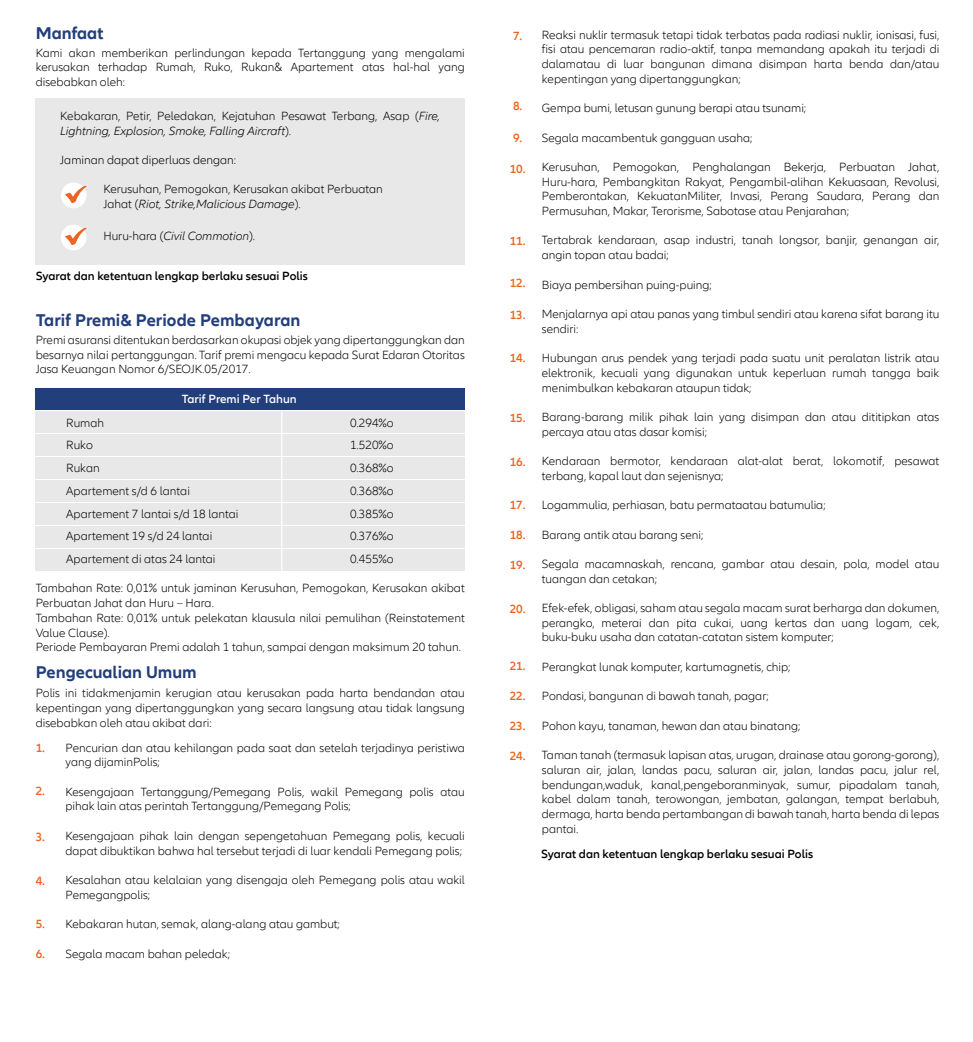
<style>
.page{position:relative;width:973px;height:1042px;background:#fff}
.page>*{position:absolute;margin:0;border:0;box-sizing:border-box;transform-origin:0 0}
.t1{font:700 17.5px "Allianz Neo";color:#223e7c}
.t2{font:300 12.25px/14.7px "Allianz Neo";color:#000}
.t3{font:600 12.25px "Allianz Neo";color:#000}
.t4{font:600 12.25px "Allianz Neo";color:#ee6423}
.t5{font:italic 300 12.25px "Allianz Neo";color:#000}
.t6{font:600 12.25px "Allianz Neo";color:#fff}
.s1{font-style:italic}
.s2{font-style:normal}
</style>
<div class="page">
<div style="left:36px;top:98px;width:428px;height:166px;background:#e8e8e8"></div>
<div style="left:61px;top:183px;width:25px;height:25px;background:#fff;border-radius:50%"></div>
<svg style="left:65px;top:186px;width:22px;height:18px"></svg>
<div style="left:61px;top:225px;width:25px;height:25px;background:#fff;border-radius:50%"></div>
<svg style="left:65px;top:228px;width:22px;height:18px"></svg>
<div style="left:36px;top:388px;width:428px;height:22px;background:#223e7c"></div>
<div style="left:36px;top:411px;width:428px;height:22px;background:#e8e8e8"></div>
<div style="left:36px;top:434px;width:428px;height:22px;background:#e8e8e8"></div>
<div style="left:36px;top:457px;width:428px;height:22px;background:#e8e8e8"></div>
<div style="left:36px;top:480px;width:428px;height:22px;background:#e8e8e8"></div>
<div style="left:36px;top:503px;width:428px;height:22px;background:#e8e8e8"></div>
<div style="left:36px;top:526px;width:428px;height:22px;background:#e8e8e8"></div>
<div style="left:36px;top:549px;width:428px;height:21px;background:#e8e8e8"></div>
<hr style="left:281px;top:411px;width:1px;height:160px;background:#fff">
<h1 class="t1" style="left:36px;top:23px;width:69px">Manfaat</h1>
<p class="t2" style="left:36px;top:46px;width:430px;text-align:justify">Kami akan memberikan perlindungan kepada Tertanggung yang mengalami kerusakan terhadap Rumah, Ruko, Rukan&amp; Apartement atas hal-hal yang disebabkan oleh:</p>
<p class="t2" style="left:60px;top:109px;width:381px">Kebakaran, Petir, Peledakan, Kejatuhan Pesawat Terbang, Asap (<span class="s1">Fire,<br>Lightning, Explosion, Smoke, Falling Aircraft</span>).</p>
<p class="t2" style="left:60px;top:153px;width:177px">Jaminan dapat diperluas dengan:</p>
<p class="t2" style="left:103px;top:182px;width:281px">Kerusuhan, Pemogokan, Kerusakan akibat Perbuatan<br>Jahat (<span class="s1">Riot, Strike,Malicious Damage</span>).</p>
<p class="t5" style="left:103px;top:229px;width:153px"><span class="s2">Huru-hara (</span>Civil Commotion<span class="s2">).</span></p>
<p class="t3" style="left:36px;top:269px;width:273px">Syarat dan ketentuan lengkap berlaku sesuai Polis</p>
<h1 class="t1" style="left:36px;top:310px;width:266px">Tarif Premi&amp; Periode Pembayaran</h1>
<p class="t2" style="left:36px;top:333px;width:430px;text-align:justify">Premi asuransi ditentukan berdasarkan okupasi objek yang dipertanggungkan dan besarnya nilai pertanggungan. Tarif premi mengacu kepada Surat Edaran Otoritas Jasa Keuangan Nomor 6/SEOJK.05/2017.</p>
<p class="t6" style="left:182px;top:392px;width:116px">Tarif Premi Per Tahun</p>
<p class="t2" style="left:66px;top:411px;width:174px;line-height:22.8px">Rumah<br>Ruko<br>Rukan<br>Apartement s/d 6 lantai<br>Apartement 7 lantai s/d 18 lantai<br>Apartement 19 s/d 24 lantai<br>Apartement di atas 24 lantai</p>
<p class="t2" style="left:350px;top:411px;width:45px;line-height:22.8px;text-align:justify">0.294%o 1.520%o 0.368%o 0.368%o 0.385%o 0.376%o 0.455%o</p>
<p class="t2" style="left:36px;top:581px;width:430px">Tambahan Rate: 0,01% untuk jaminan Kerusuhan, Pemogokan, Kerusakan akibat Perbuatan Jahat dan Huru – Hara.<br>Tambahan Rate: 0,01% untuk pelekatan klausula nilai pemulihan (Reinstatement Value Clause).<br>Periode Pembayaran Premi adalah 1 tahun, sampai dengan maksimum 20 tahun.</p>
<h1 class="t1" style="left:36px;top:662px;width:162px">Pengecualian Umum</h1>
<p class="t2" style="left:36px;top:686px;width:430px;text-align:justify">Polis ini tidakmenjamin kerugian atau kerusakan pada harta bendandan atau kepentingan yang dipertanggungkan yang secara langsung atau tidak langsung disebabkan oleh atau akibat dari:</p>
<p class="t4" style="left:36px;top:740px;width:11px">1.</p>
<p class="t4" style="left:36px;top:784px;width:11px">2.</p>
<p class="t4" style="left:36px;top:829px;width:11px">3.</p>
<p class="t4" style="left:36px;top:873px;width:11px">4.</p>
<p class="t4" style="left:36px;top:917px;width:11px">5.</p>
<p class="t4" style="left:36px;top:947px;width:11px">6.</p>
<p class="t2" style="left:65px;top:740px;width:401px">Pencurian dan atau kehilangan pada saat dan setelah terjadinya peristiwa yang dijaminPolis;</p>
<p class="t2" style="left:65px;top:785px;width:401px">Kesengajaan Tertanggung/Pemegang Polis, wakil Pemegang polis atau pihak lain atas perintah Tertanggung/Pemegang Polis;</p>
<p class="t2" style="left:65px;top:829px;width:401px">Kesengajaan pihak lain dengan sepengetahuan Pemegang polis, kecuali dapat dibuktikan bahwa hal tersebut terjadi di luar kendali Pemegang polis;</p>
<p class="t2" style="left:65px;top:873px;width:400px">Kesalahan atau kelalaian yang disengaja oleh Pemegang polis atau wakil<br>Pemegangpolis;</p>
<p class="t2" style="left:65px;top:917px;width:276px">Kebakaran hutan, semak, alang-alang atau gambut;</p>
<p class="t2" style="left:65px;top:946px;width:166px">Segala macam bahan peledak;</p>
<p class="t4" style="left:513px;top:29px;width:11px">7.</p>
<p class="t4" style="left:513px;top:99px;width:11px">8.</p>
<p class="t4" style="left:513px;top:131px;width:11px">9.</p>
<p class="t4" style="left:509px;top:162px;width:17px">10.</p>
<p class="t4" style="left:509px;top:234px;width:17px">11.</p>
<p class="t4" style="left:509px;top:276px;width:17px">12.</p>
<p class="t4" style="left:509px;top:307px;width:17px">13.</p>
<p class="t4" style="left:509px;top:351px;width:17px">14.</p>
<p class="t4" style="left:509px;top:411px;width:17px">15.</p>
<p class="t4" style="left:509px;top:454px;width:17px">16.</p>
<p class="t4" style="left:509px;top:498px;width:17px">17.</p>
<p class="t4" style="left:509px;top:528px;width:17px">18.</p>
<p class="t4" style="left:509px;top:558px;width:17px">19.</p>
<p class="t4" style="left:509px;top:601px;width:17px">20.</p>
<p class="t4" style="left:509px;top:659px;width:17px">21.</p>
<p class="t4" style="left:509px;top:689px;width:17px">22.</p>
<p class="t4" style="left:509px;top:719px;width:17px">23.</p>
<p class="t4" style="left:509px;top:748px;width:17px">24.</p>
<p class="t2" style="left:541px;top:28px;width:399px;text-align:justify">Reaksi nuklir termasuk tetapi tidak terbatas pada radiasi nuklir, ionisasi, fusi, fisi atau pencemaran radio-aktif, tanpa memandang apakah itu terjadi di dalamatau di luar bangunan dimana disimpan harta benda dan/atau kepentingan yang dipertanggungkan;</p>
<p class="t2" style="left:541px;top:101px;width:266px">Gempa bumi, letusan gunung berapi atau tsunami;</p>
<p class="t2" style="left:541px;top:130px;width:212px">Segala macambentuk gangguan usaha;</p>
<p class="t2" style="left:541px;top:160px;width:399px;text-align:justify">Kerusuhan, Pemogokan, Penghalangan Bekerja, Perbuatan Jahat, Huru-hara, Pembangkitan Rakyat, Pengambil-alihan Kekuasaan, Revolusi, Pemberontakan, KekuatanMiliter, Invasi, Perang Saudara, Perang dan Permusuhan, Makar, Terorisme, Sabotase atau Penjarahan;</p>
<p class="t2" style="left:541px;top:233px;width:399px">Tertabrak kendaraan, asap industri, tanah longsor, banjir, genangan air, angin topan atau badai;</p>
<p class="t2" style="left:541px;top:277px;width:171px">Biaya pembersihan puing-puing;</p>
<p class="t2" style="left:541px;top:307px;width:399px">Menjalarnya api atau panas yang timbul sendiri atau karena sifat barang itu sendiri:</p>
<p class="t2" style="left:541px;top:351px;width:399px;text-align:justify">Hubungan arus pendek yang terjadi pada suatu unit peralatan listrik atau elektronik, kecuali yang digunakan untuk keperluan rumah tangga baik menimbulkan kebakaran ataupun tidak;</p>
<p class="t2" style="left:541px;top:410px;width:399px">Barang-barang milik pihak lain yang disimpan dan atau dititipkan atas percaya atau atas dasar komisi;</p>
<p class="t2" style="left:541px;top:454px;width:399px">Kendaraan bermotor, kendaraan alat-alat berat, lokomotif, pesawat terbang, kapal laut dan sejenisnya;</p>
<p class="t2" style="left:541px;top:498px;width:285px">Logammulia, perhiasan, batu permataatau batumulia;</p>
<p class="t2" style="left:541px;top:527px;width:163px">Barang antik atau barang seni;</p>
<p class="t2" style="left:541px;top:557px;width:399px">Segala macamnaskah, rencana, gambar atau desain, pola, model atau tuangan dan cetakan;</p>
<p class="t2" style="left:541px;top:601px;width:399px;text-align:justify">Efek-efek, obligasi, saham atau segala macam surat berharga dan dokumen, perangko, meterai dan pita cukai, uang kertas dan uang logam, cek, buku-buku usaha dan catatan-catatan sistem komputer;</p>
<p class="t2" style="left:541px;top:660px;width:250px">Perangkat lunak komputer, kartumagnetis, chip;</p>
<p class="t2" style="left:541px;top:689px;width:228px">Pondasi, bangunan di bawah tanah, pagar;</p>
<p class="t2" style="left:541px;top:718px;width:260px">Pohon kayu, tanaman, hewan dan atau binatang;</p>
<p class="t2" style="left:541px;top:748px;width:399px;text-align:justify">Taman tanah (termasuk lapisan atas, urugan, drainase atau gorong-gorong), saluran air, jalan, landas pacu, saluran air, jalan, landas pacu, jalur rel, bendungan,waduk, kanal,pengeboranminyak, sumur, pipadalam tanah, kabel dalam tanah, terowongan, jembatan, galangan, tempat berlabuh, dermaga, harta benda pertambangan di bawah tanah, harta benda di lepas pantai.</p>
<p class="t3" style="left:541px;top:847px;width:273px">Syarat dan ketentuan lengkap berlaku sesuai Polis</p>
</div>
